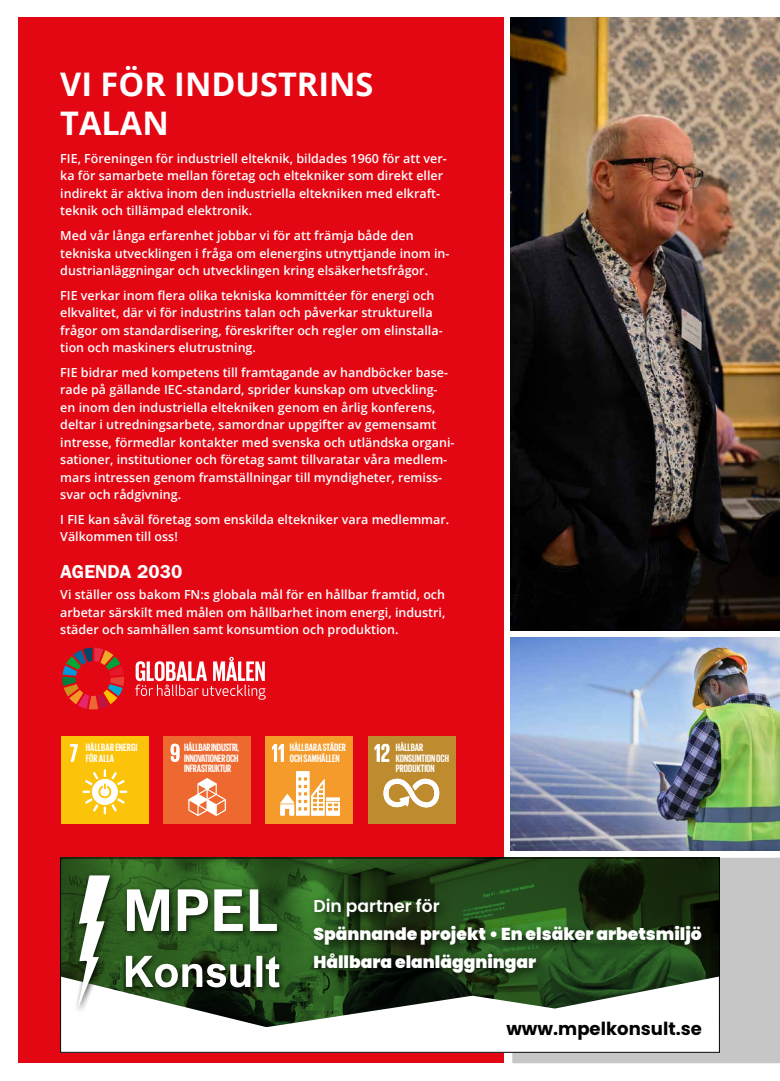
<style>
.page{position:relative;width:780px;height:1081px;background:#fff}
.page>*{position:absolute;margin:0;border:0;box-sizing:border-box;transform-origin:0 0}
.t1{font:700 32.5px/39px "Open Sans";color:#fff}
.t2{font:600 18.75px "ITC Franklin Gothic Std";color:#fff}
.t3{font:700 18px "Poppins";color:#000}
.t4{font:900 17.12px/27.8px "Poppins";color:#fff}
.t5{font:600 17.12px "Poppins";color:#fff}
.t6{font:600 12.5px/17.5px "Open Sans";color:#fff}
.t7{font:700 10.88px/10.4px "Giorgio Sans";color:#fff}
</style>
<div class="page">
<img style="left:512px;top:638px;width:268px;height:425px">
<div style="left:18px;top:18px;width:485px;height:1045px;background:#e30613"></div>
<div style="left:61px;top:737px;width:87px;height:87px;background:#fcc30b"></div>
<svg style="left:70px;top:744px;width:7px;height:17px"></svg>
<svg style="left:83px;top:769px;width:44px;height:45px"></svg>
<div style="left:163px;top:737px;width:88px;height:87px;background:#ed692f"></div>
<svg style="left:188px;top:778px;width:38px;height:38px"></svg>
<svg style="left:171px;top:744px;width:8px;height:18px"></svg>
<div style="left:266px;top:737px;width:87px;height:87px;background:#f59b2b"></div>
<svg style="left:272px;top:744px;width:12px;height:17px"></svg>
<svg style="left:280px;top:771px;width:60px;height:44px"></svg>
<div style="left:368px;top:737px;width:87px;height:87px;background:#bf8b2f"></div>
<svg style="left:374px;top:744px;width:15px;height:18px"></svg>
<svg style="left:383px;top:778px;width:56px;height:30px"></svg>
<svg style="left:62px;top:859px;width:655px;height:117px;background:#204217"></svg>
<svg style="left:62px;top:976px;width:655px;height:51px;fill:#fff"></svg>
<div style="left:60px;top:1027px;width:659px;height:25px;background:#fff"></div>
<div style="left:74px;top:871px;width:213px;height:143px;background:#000;opacity:.75"></div>
<svg style="left:127px;top:889px;width:42px;height:42px;background:#b9c5b6"></svg>
<svg style="left:214px;top:889px;width:29px;height:42px"></svg>
<svg style="left:178px;top:889px;width:30px;height:42px"></svg>
<svg style="left:250px;top:889px;width:27px;height:42px"></svg>
<svg style="left:126px;top:956px;width:124px;height:32px;background:#7b8d75"></svg>
<svg style="left:256px;top:956px;width:23px;height:31px"></svg>
<svg style="left:78px;top:875px;width:32px;height:132px;background:#9bab96"></svg>
<div style="left:307px;top:892px;width:407px;height:93px;background:#000;opacity:.75"></div>
<div style="left:60px;top:857px;width:659px;height:195px;border:1px solid #000"></div>
<img style="left:510px;top:18px;width:270px;height:613px">
<svg style="left:62px;top:647px;width:62px;height:62px"></svg>
<svg style="left:135px;top:657px;width:131px;height:43px"></svg>
<h1 class="t1" style="left:60px;top:64px;width:315px">VI FÖR INDUSTRINS<br>TALAN</h1>
<p class="t6" style="left:60px;top:149px;width:388px">FIE, Föreningen för industriell elteknik, bildades 1960 för att ver&shy;ka för samarbete mellan företag och eltekniker som direkt eller indirekt är aktiva inom den industriella eltekniken med elkraft&shy;teknik och tillämpad elektronik.</p>
<p class="t6" style="left:60px;top:226px;width:391px">Med vår långa erfarenhet jobbar vi för att främja både den tekniska utvecklingen i fråga om elenergins utnyttjande inom in&shy;dustrianläggningar och utvecklingen kring elsäkerhetsfrågor.</p>
<p class="t6" style="left:60px;top:286px;width:384px">FIE verkar inom flera olika tekniska kommittéer för energi och elkvalitet, där vi för industrins talan och påverkar strukturella frågor om standardisering, föreskrifter och regler om elinstalla&shy;tion och maskiners elutrustning.</p>
<p class="t6" style="left:60px;top:363px;width:396px">FIE bidrar med kompetens till framtagande av handböcker base&shy;rade på gällande IEC-standard, sprider kunskap om utveckling&shy;en inom den industriella eltekniken genom en årlig konferens, deltar i utredningsarbete, samordnar uppgifter av gemensamt intresse, förmedlar kontakter med svenska och utländska organi&shy;sationer, institutioner och företag samt tillvaratar våra medlem&shy;mars intressen genom framställningar till myndigheter, remis - svar och rådgivning.</p>
<p class="t6" style="left:60px;top:510px;width:390px">I FIE kan såväl företag som enskilda eltekniker vara medlemmar.<br>Välkommen till oss!</p>
<h2 class="t2" style="left:60px;top:560px;width:123px">AGENDA 2030</h2>
<p class="t6" style="left:60px;top:585px;width:386px;text-align:justify">Vi ställer oss bakom FN:s globala mål för en hållbar framtid, och arbetar särskilt med målen om hållbarhet inom energi, industri, städer och samhällen samt konsumtion och produktion.</p>
<p class="t7" style="left:86px;top:742px;width:53px">HÅLLBAR ENERGI<br>FÖR ALLA</p>
<p class="t7" style="left:184px;top:742px;width:57px;text-align:justify">HÅLLBAR INDUSTRI, INNOVATIONER OCH INFRASTRUKTUR</p>
<p class="t7" style="left:290px;top:742px;width:58px">HÅLLBARA STÄDER<br>OCH SAMHÄLLEN</p>
<p class="t7" style="left:396px;top:742px;width:55px">HÅLLBAR<br>KONSUMTION OCH<br>PRODUKTION</p>
<h3 class="t5" style="left:313px;top:896px;width:128px">Din partner för</h3>
<h3 class="t4" style="left:313px;top:920px;width:390px">Spännande projekt • En elsäker arbetsmiljö<br>Hållbara elanläggningar</h3>
<h3 class="t3" style="left:506px;top:1018px;width:197px">www.mpelkonsult.se</h3>
</div>
